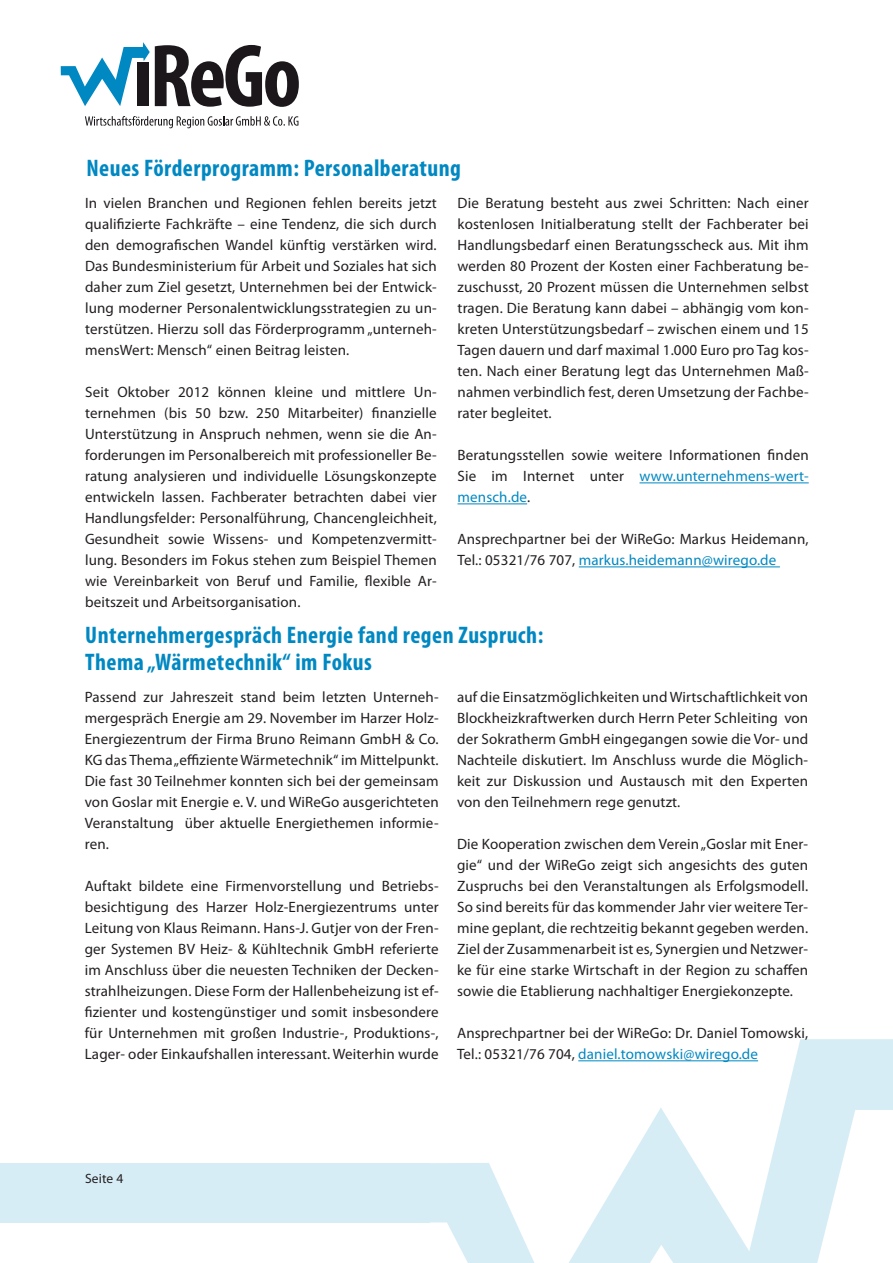
<style>
.page{position:relative;width:893px;height:1263px;background:#fff}
.page>*{position:absolute;margin:0;border:0;box-sizing:border-box;transform-origin:0 0}
.Überschrift_1__Ordnu{font:700 condensed 24px "Myriad Pro";letter-spacing:.02em;color:#0088c2}
.Fließtext_10pt{font:15px/21px "Myriad Pro";letter-spacing:.01em;color:#231f20;text-align:justify}
.Fließtext_10pt-2{font:13.5px "Myriad Pro";letter-spacing:.01em;color:#231f20}
.s1{color:#0088c2}
</style>
<div class="page">
<svg style="left:409px;top:1039px;width:484px;height:224px"></svg>
<div style="left:0;top:1163px;width:429px;height:59px;background:#d7edf6"></div>
<svg style="left:85px;top:116px;width:213px;height:12px"></svg>
<svg style="left:61px;top:42px;width:238px;height:65px"></svg>
<hr style="left:578px;top:1060px;width:180px;height:1px;background:#0088c2">
<hr style="left:639px;top:482px;width:170px;height:1px;background:#0088c2">
<hr style="left:458px;top:503px;width:69px;height:1px;background:#0088c2">
<hr style="left:579px;top:566px;width:201px;height:1px;background:#0088c2">
<p class="Überschrift_1__Ordnu" style="left:86px;top:153px;width:376px">Neues Förderprogramm: Personalberatung</p>
<p class="Fließtext_10pt" style="left:85px;top:193px;width:353px">In vielen Branchen und Regionen fehlen bereits jetzt qualifizierte Fachkräfte – eine Tendenz, die sich durch den demografischen Wandel künftig verstärken wird.<br>Das Bundesministerium für Arbeit und Soziales hat sich daher zum Ziel gesetzt, Unternehmen bei der Entwick&shy;lung moderner Personalentwicklungsstrategien zu un&shy;terstützen. Hierzu soll das Förderprogramm „unterneh&shy;mensWert: Mensch“ einen Beitrag leisten.</p>
<p class="Fließtext_10pt" style="left:85px;top:382px;width:353px">Seit Oktober 2012 können kleine und mittlere Un&shy;ternehmen (bis 50 bzw. 250 Mitarbeiter) finanzielle Unterstützung in Anspruch nehmen, wenn sie die An&shy;forderungen im Personalbereich mit professioneller Be&shy;ratung analysieren und individuelle Lösungskonzepte entwickeln lassen. Fachberater betrachten dabei vier Handlungsfelder: Personalführung, Chancengleichheit, Gesundheit sowie Wissens- und Kompetenzvermitt&shy;lung. Besonders im Fokus stehen zum Beispiel Themen wie Vereinbarkeit von Beruf und Familie, flexible Ar&shy;beitszeit und Arbeitsorganisation.</p>
<p class="Fließtext_10pt" style="left:458px;top:193px;width:353px">Die Beratung besteht aus zwei Schritten: Nach einer kostenlosen Initialberatung stellt der Fachberater bei Handlungsbedarf einen Beratungsscheck aus. Mit ihm werden 80 Prozent der Kosten einer Fachberatung be&shy;zuschusst, 20 Prozent müssen die Unternehmen selbst tragen. Die Beratung kann dabei – abhängig vom kon&shy;kreten Unterstützungsbedarf – zwischen einem und 15<br>Tagen dauern und darf maximal 1.000 Euro pro Tag kos&shy;ten. Nach einer Beratung legt das Unternehmen Maß&shy;nahmen verbindlich fest, deren Umsetzung der Fachbe&shy;rater begleitet.</p>
<p class="Fließtext_10pt" style="left:458px;top:445px;width:353px">Beratungsstellen sowie weitere Informationen finden Sie im Internet unter <span class="s1">www.unternehmens-wert&shy;mensch.de</span>.</p>
<p class="Fließtext_10pt" style="left:458px;top:529px;width:353px">Ansprechpartner bei der WiReGo: Markus Heidemann,<br>Tel.: 05321/76 707, <span class="s1">markus.heidemann@wirego.de</span></p>
<p class="Überschrift_1__Ordnu" style="left:85px;top:620px;width:459px">Unternehmergespräch Energie fand regen Zuspruch:</p>
<p class="Überschrift_1__Ordnu" style="left:85px;top:647px;width:288px">Thema „Wärmetechnik“ im Fokus</p>
<p class="Fließtext_10pt" style="left:85px;top:686px;width:355px">Passend zur Jahreszeit stand beim letzten Unterneh&shy;mergespräch Energie am 29. November im Harzer Holz-Energiezentrum der Firma Bruno Reimann GmbH &amp; Co.<br>KG das Thema „effiziente Wärmetechnik“ im Mittelpunkt.<br>Die fast 30 Teilnehmer konnten sich bei der gemeinsam von Goslar mit Energie e. V. und WiReGo ausgerichteten Veranstaltung über aktuelle Energiethemen informie&shy;ren.</p>
<p class="Fließtext_10pt" style="left:85px;top:875px;width:355px">Auftakt bildete eine Firmenvorstellung und Betriebs&shy;besichtigung des Harzer Holz-Energiezentrums unter Leitung von Klaus Reimann. Hans-J. Gutjer von der Fren&shy;ger Systemen BV Heiz- &amp; Kühltechnik GmbH referierte im Anschluss über die neuesten Techniken der Decken&shy;strahlheizungen. Diese Form der Hallenbeheizung ist ef&shy;fizienter und kostengünstiger und somit insbesondere für Unternehmen mit großen Industrie-, Produktions-, Lager- oder Einkaufshallen interessant. Weiterhin wurde</p>
<p class="Fließtext_10pt" style="left:457px;top:686px;width:353px">auf die Einsatzmöglichkeiten und Wirtschaftlichkeit von Blockheizkraftwerken durch Herrn Peter Schleiting von der Sokratherm GmbH eingegangen sowie die Vor- und Nachteile diskutiert. Im Anschluss wurde die Möglich&shy;keit zur Diskussion und Austausch mit den Experten von den Teilnehmern rege genutzt.</p>
<p class="Fließtext_10pt" style="left:457px;top:833px;width:353px">Die Kooperation zwischen dem Verein „Goslar mit Ener&shy;gie“ und der WiReGo zeigt sich angesichts des guten Zuspruchs bei den Veranstaltungen als Erfolgsmodell.<br>So sind bereits für das kommender Jahr vier weitere Ter&shy;mine geplant, die rechtzeitig bekannt gegeben werden.<br>Ziel der Zusammenarbeit ist es, Synergien und Netzwer&shy;ke für eine starke Wirtschaft in der Region zu schaffen sowie die Etablierung nachhaltiger Energiekonzepte.</p>
<p class="Fließtext_10pt" style="left:457px;top:1022px;width:353px">Ansprechpartner bei der WiReGo: Dr. Daniel Tomowski,<br>Tel.: 05321/76 704, <span class="s1">daniel.tomowski@wirego.de</span></p>
<p class="Fließtext_10pt-2" style="left:85px;top:1170px;width:40px">Seite 4</p>
</div>
